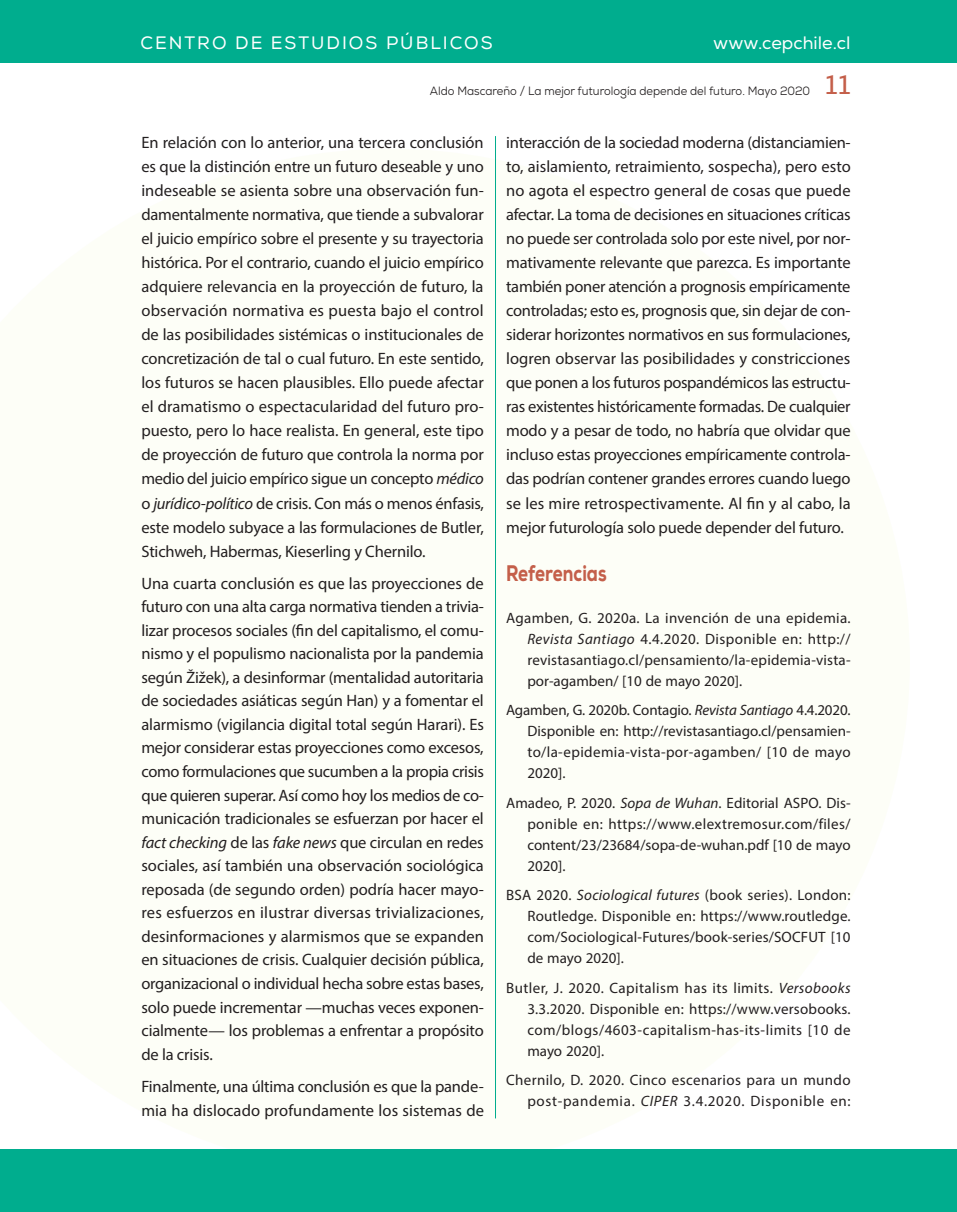
<style>
.page{position:relative;width:957px;height:1212px;background:#fff}
.page>*{position:absolute;margin:0;border:0;box-sizing:border-box;transform-origin:0 0}
.t1{font:27px "Nexa";color:#c45f4a;scale:1.1 1}
._13_sub2{font:800 22.5px "Nexa";color:#c45f4a;scale:.77 1}
.t2{font:18px "Nexa";letter-spacing:.11em;color:#fff}
.t3{font:18px "Nexa";color:#fff}
._07_texto_GENERAL{font:16.5px/24px "Myriad Pro";letter-spacing:-.01em;color:#231f20;text-align:justify}
._17_bibliografia{font:15px/21px "Myriad Pro";letter-spacing:.015em;color:#231f20;text-align:justify}
.t4{font:12px "Nexa";color:#231f20;scale:.93 1}
.s1{font-style:italic}
</style>
<div class="page">
<hr style="left:495px;top:136px;width:1px;height:982px;background:#00ad8e">
<div style="left:0;top:0;width:957px;height:63px;background:#00ad8e"></div>
<div style="left:0;top:1149px;width:957px;height:63px;background:#00ad8e"></div>
<p class="t2" style="left:140px;top:32px;width:354px">CENTRO DE ESTUDIOS PÚBLICOS</p>
<p class="t4" style="left:430px;top:83px;width:410px">Aldo Mascareño / La mejor futurología depende del futuro. Mayo 2020</p>
<p class="t3" style="left:713px;top:32px;width:139px">www.cepchile.cl</p>
<h1 class="t1" style="left:825px;top:69px;width:25px">11</h1>
<p class="_07_texto_GENERAL" style="left:141px;top:131px;width:344px">En relación con lo anterior, una tercera conclusión es que la distinción entre un futuro deseable y uno indeseable se asienta sobre una observación fun&shy;damentalmente normativa, que tiende a subvalorar el juicio empírico sobre el presente y su trayectoria histórica. Por el contrario, cuando el juicio empírico adquiere relevancia en la proyección de futuro, la observación normativa es puesta bajo el control de las posibilidades sistémicas o institucionales de concretización de tal o cual futuro. En este sentido, los futuros se hacen plausibles. Ello puede afectar el dramatismo o espectacularidad del futuro pro&shy;puesto, pero lo hace realista. En general, este tipo de proyección de futuro que controla la norma por medio del juicio empírico sigue un concepto <span class="s1">médico </span>o <span class="s1">jurídico-político</span> de crisis. Con más o menos énfasis, este modelo subyace a las formulaciones de Butler, Stichweh, Habermas, Kieserling y Chernilo.</p>
<p class="_07_texto_GENERAL" style="left:141px;top:571px;width:344px;line-height:23.5px">Una cuarta conclusión es que las proyecciones de futuro con una alta carga normativa tienden a trivia&shy;lizar procesos sociales (fin del capitalismo, el comu&shy;nismo y el populismo nacionalista por la pandemia según Žižek), a desinformar (mentalidad autoritaria de sociedades asiáticas según Han) y a fomentar el alarmismo (vigilancia digital total según Harari). Es mejor considerar estas proyecciones como excesos, como formulaciones que sucumben a la propia crisis que quieren superar. Así como hoy los medios de co&shy;municación tradicionales se esfuerzan por hacer el <span class="s1">fact checking</span> de las <span class="s1">fake news</span> que circulan en redes sociales, así también una observación sociológica reposada (de segundo orden) podría hacer mayo&shy;res esfuerzos en ilustrar diversas trivializaciones, desinformaciones y alarmismos que se expanden en situaciones de crisis. Cualquier decisión pública, organizacional o individual hecha sobre estas bases, solo puede incrementar —muchas veces exponen&shy;cialmente— los problemas a enfrentar a propósito de la crisis.</p>
<p class="_07_texto_GENERAL" style="left:141px;top:1074px;width:344px">Finalmente, una última conclusión es que la pande&shy;mia ha dislocado profundamente los sistemas de</p>
<p class="_07_texto_GENERAL" style="left:506px;top:131px;width:346px">interacción de la sociedad moderna (distanciamien&shy;to, aislamiento, retraimiento, sospecha), pero esto no agota el espectro general de cosas que puede afectar. La toma de decisiones en situaciones críticas no puede ser controlada solo por este nivel, por nor&shy;mativamente relevante que parezca. Es importante también poner atención a prognosis empíricamente controladas; esto es, prognosis que, sin dejar de con&shy;siderar horizontes normativos en sus formulaciones, logren observar las posibilidades y constricciones que ponen a los futuros pospandémicos las estructu&shy;ras existentes históricamente formadas. De cualquier modo y a pesar de todo, no habría que olvidar que incluso estas proyecciones empíricamente controla&shy;das podrían contener grandes errores cuando luego se les mire retrospectivamente. Al fin y al cabo, la mejor futurología solo puede depender del futuro.</p>
<p class="_13_sub2" style="left:506px;top:558px;width:132px">Referencias</p>
<p class="_17_bibliografia" style="left:527px;top:607px;width:325px;text-indent:-21px">Agamben, G. 2020a. La invención de una epidemia.<br><span class="s1">Revista Santiago</span> 4.4.2020. Disponible en: http:// revistasantiago.cl/pensamiento/la-epidemia-vista&shy;por-agamben/ [10 de mayo 2020].</p>
<p class="_17_bibliografia" style="left:527px;top:699px;width:325px;text-indent:-21px">Agamben, G. 2020b. Contagio. <span class="s1">Revista Santiago</span> 4.4.2020.<br>Disponible en: http://revistasantiago.cl/pensamien&shy;to/la-epidemia-vista-por-agamben/ [10 de mayo 2020].</p>
<p class="_17_bibliografia" style="left:527px;top:792px;width:325px;text-indent:-21px">Amadeo, P. 2020. <span class="s1">Sopa de Wuhan</span>. Editorial ASPO. Dis&shy;ponible en: https://www.elextremosur.com/files/ content/23/23684/sopa-de-wuhan.pdf [10 de mayo 2020].</p>
<p class="_17_bibliografia" style="left:527px;top:884px;width:325px;text-indent:-21px">BSA 2020. <span class="s1">Sociological futures</span> (book series). London:<br>Routledge. Disponible en: https://www.routledge. com/Sociological-Futures/book-series/SOCFUT [10 de mayo 2020].</p>
<p class="_17_bibliografia" style="left:527px;top:977px;width:325px;text-indent:-21px">Butler, J. 2020. Capitalism has its limits. <span class="s1">Versobooks </span>3.3.2020. Disponible en: https://www.versobooks. com/blogs/4603-capitalism-has-its-limits [10 de mayo 2020].</p>
<p class="_17_bibliografia" style="left:506px;top:1069px;width:346px;text-align:right">Chernilo, D. 2020. Cinco escenarios para un mundo post-pandemia. <span class="s1">CIPER</span> 3.4.2020. Disponible en:</p>
</div>
